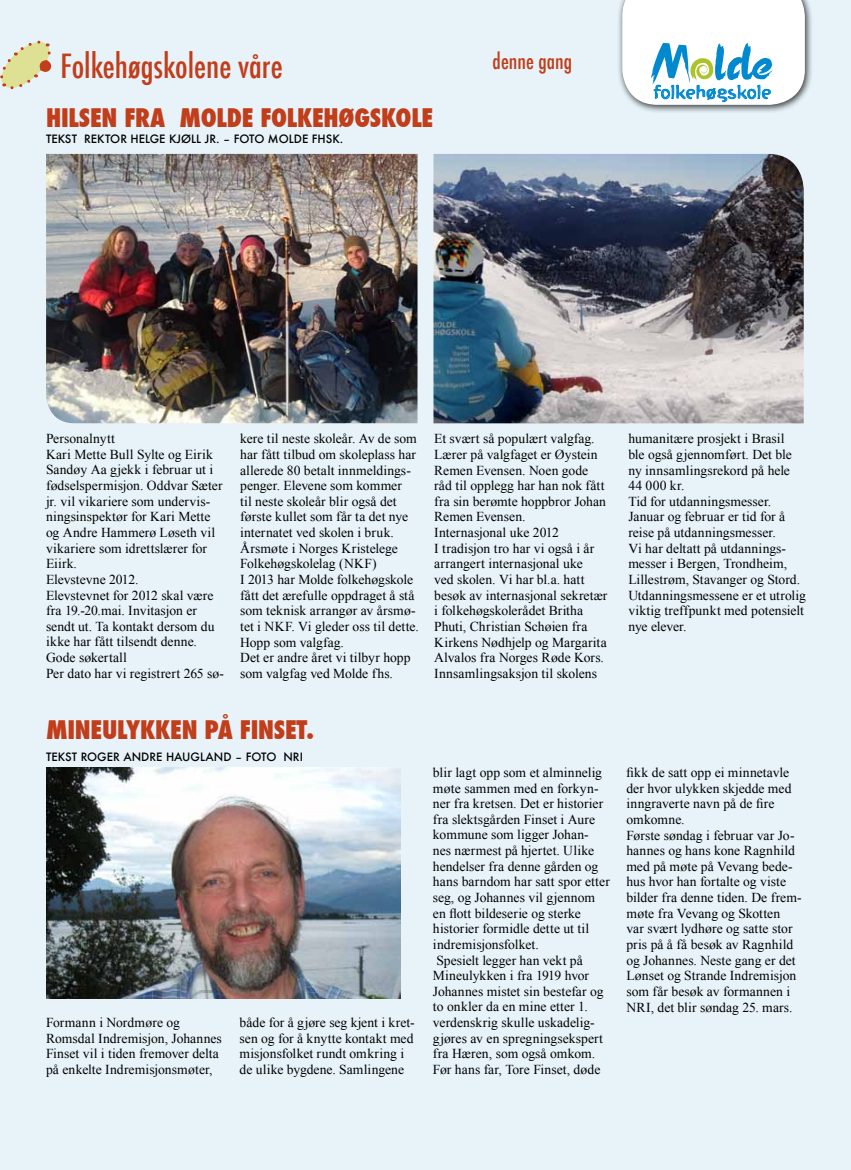
<style>
.page{position:relative;width:851px;height:1170px;background:#fff}
.page>*{position:absolute;margin:0;border:0;box-sizing:border-box;transform-origin:0 0}
.t1{font:500 condensed 32.5px "Futura";color:#c23d1a}
.t2{font:800 condensed 25px "Futura";letter-spacing:-.01em;color:#c23d1a}
.t3{font:500 condensed 21.25px "Futura";color:#c23d1a}
.t4{font:16.88px "Amoebia Rain";color:#0089cf;scale:1.28 1}
.t5{font:13.62px/15.6px "Times New Roman";letter-spacing:.005em;color:#000}
.t6{font:500 11.25px "Futura";color:#000}
</style>
<div class="page">
<div style="left:0;top:0;width:850px;height:1169px;background:#e7f3f9"></div>
<div style="left:617px;top:0;width:196px;height:114px;background:#000;opacity:.75"></div>
<svg style="left:622px;top:0;width:182px;height:105px;background:#dcedf4"></svg>
<svg style="left:0;top:40px;width:52px;height:50px"></svg>
<div style="left:40px;top:60px;width:11px;height:12px;background:#c23d1a;border-radius:50%"></div>
<img style="left:46px;top:154px;width:371px;height:269px">
<img style="left:433px;top:154px;width:370px;height:269px">
<img style="left:46px;top:767px;width:354px;height:230px">
<h1 class="t1" style="left:60px;top:45px;width:224px">Folkehøgskolene våre</h1>
<h3 class="t3" style="left:492px;top:47px;width:81px">denne gang</h3>
<h2 class="t2" style="left:46px;top:100px;width:47px">HILSEN</h2>
<h2 class="t2" style="left:124px;top:100px;width:308px">FRA MOLDE FOLKEHØGSKOLE</h2>
<p class="t6" style="left:46px;top:131px;width:299px">TEKST REKTOR HELGE KJØLL JR. – FOTO MOLDE FHSK.</p>
<p class="t4" style="left:653px;top:83px;width:94px">folkehøgskole</p>
<p class="t5" style="left:46px;top:430px;width:179px">Personalnytt<br>Kari Mette Bull Sylte og Eirik<br>Sandøy Aa gjekk i februar ut i fødselspermisjon. Oddvar Sæter jr. vil vikariere som undervis&shy;ningsinspektør for Kari Mette og Andre Hammerø Løseth vil vikariere som idrettslærer for<br>Eiirk.<br>Elevstevne 2012.<br>Elevstevnet for 2012 skal være fra 19.-20.mai. Invitasjon er sendt ut. Ta kontakt dersom du ikke har fått tilsendt denne.<br>Gode søkertall<br>Per dato har vi registrert 265 sø-</p>
<p class="t5" style="left:240px;top:430px;width:180px">kere til neste skoleår. Av de som har fått tilbud om skoleplass har allerede 80 betalt innmeldings&shy;penger. Elevene som kommer<br>til neste skoleår blir også det første kullet som får ta det nye internatet ved skolen i bruk.<br>Årsmøte i Norges Kristelege<br>Folkehøgskolelag (NKF)<br>I 2013 har Molde folkehøgskole fått det ærefulle oppdraget å stå som teknisk arrangør av årsmø&shy;tet i NKF. Vi gleder oss til dette.<br>Hopp som valgfag.<br>Det er andre året vi tilbyr hopp som valgfag ved Molde fhs.</p>
<p class="t5" style="left:434px;top:430px;width:175px">Et svært så populært valgfag.<br>Lærer på valgfaget er Øystein<br>Remen Evensen. Noen gode råd til opplegg har han nok fått fra sin berømte hoppbror Johan<br>Remen Evensen.<br>Internasjonal uke 2012<br>I tradisjon tro har vi også i år arrangert internasjonal uke<br>ved skolen. Vi har bl.a. hatt besøk av internasjonal sekretær i folkehøgskolerådet Britha<br>Phuti, Christian Schøien fra<br>Kirkens Nødhjelp og Margarita<br>Alvalos fra Norges Røde Kors.<br>Innsamlingsaksjon til skolens</p>
<p class="t5" style="left:628px;top:430px;width:179px">humanitære prosjekt i Brasil<br>ble også gjennomført. Det ble ny innsamlingsrekord på hele<br>44 000 kr.<br>Tid for utdanningsmesser.<br>Januar og februar er tid for å reise på utdanningsmesser.<br>Vi har deltatt på utdannings&shy;messer i Bergen, Trondheim,<br>Lillestrøm, Stavanger og Stord.<br>Utdanningsmessene er et utrolig viktig treffpunkt med potensielt nye elever.</p>
<h2 class="t2" style="left:46px;top:712px;width:269px">MINEULYKKEN PÅ FINSET.</h2>
<p class="t6" style="left:46px;top:749px;width:245px">TEKST ROGER ANDRE HAUGLAND – FOTO NRI</p>
<p class="t5" style="left:46px;top:1014px;width:177px">Formann i Nordmøre og<br>Romsdal Indremisjon, Johannes<br>Finset vil i tiden fremover delta på enkelte Indremisjonsmøter,</p>
<p class="t5" style="left:239px;top:1014px;width:176px">både for å gjøre seg kjent i kret&shy;sen og for å knytte kontakt med misjonsfolket rundt omkring i de ulike bygdene. Samlingene</p>
<p class="t5" style="left:433px;top:764px;width:178px">blir lagt opp som et alminnelig møte sammen med en forkyn&shy;ner fra kretsen. Det er historier fra slektsgården Finset i Aure kommune som ligger Johan&shy;nes nærmest på hjertet. Ulike hendelser fra denne gården og hans barndom har satt spor etter seg, og Johannes vil gjennom en flott bildeserie og sterke historier formidle dette ut til indremisjonsfolket.<br>Spesielt legger han vekt på<br>Mineulykken i fra 1919 hvor<br>Johannes mistet sin bestefar og to onkler da en mine etter 1. verdenskrig skulle uskadelig&shy;gjøres av en spregningsekspert fra Hæren, som også omkom.<br>Før hans far, Tore Finset, døde</p>
<p class="t5" style="left:626px;top:764px;width:176px">fikk de satt opp ei minnetavle der hvor ulykken skjedde med inngraverte navn på de fire omkomne.<br>Første søndag i februar var Jo&shy;hannes og hans kone Ragnhild med på møte på Vevang bede&shy;hus hvor han fortalte og viste bilder fra denne tiden. De frem&shy;møte fra Vevang og Skotten<br>var svært lydhøre og satte stor pris på å få besøk av Ragnhild og Johannes. Neste gang er det<br>Lønset og Strande Indremisjon som får besøk av formannen i<br>NRI, det blir søndag 25. mars.</p>
</div>
